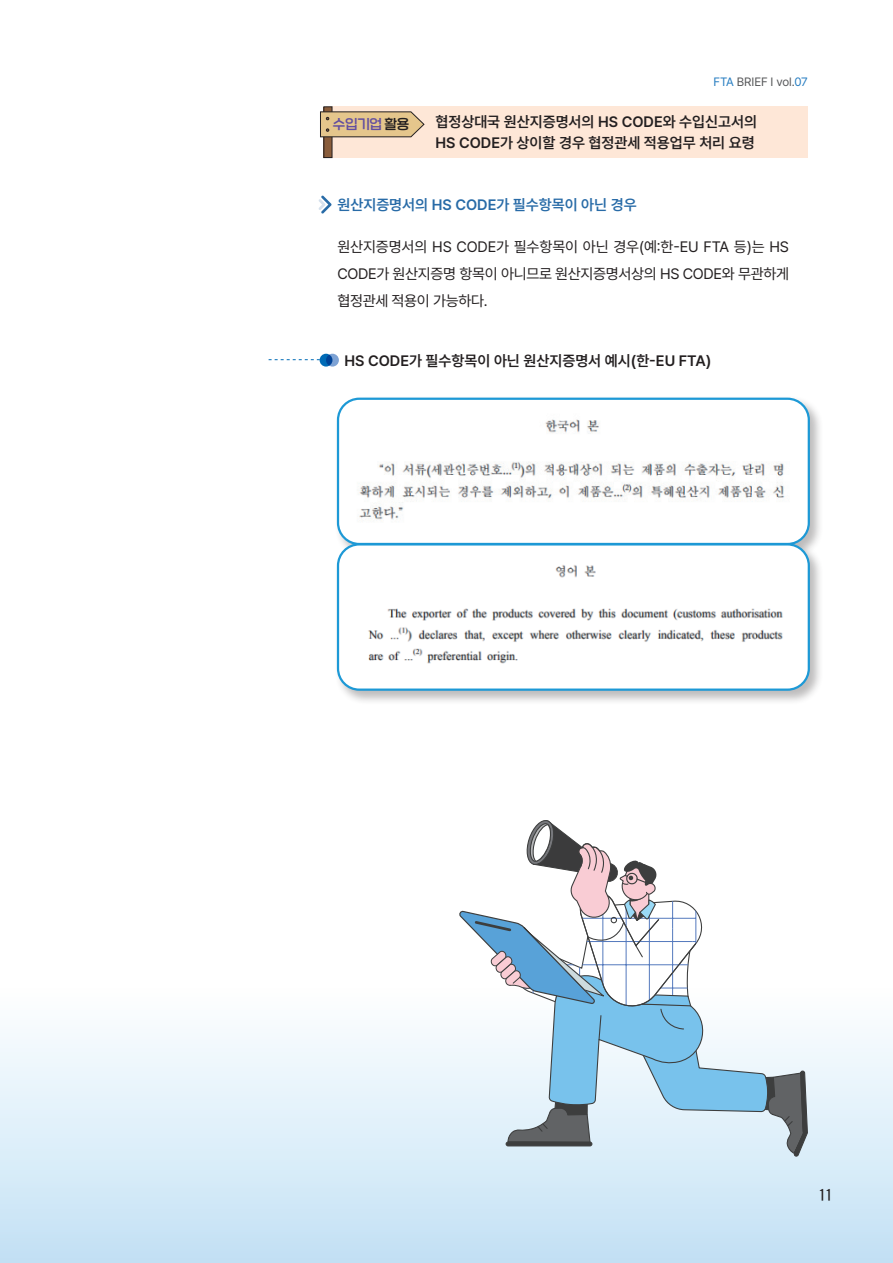
<style>
.page{position:relative;width:893px;height:1263px;background:#fff}
.page>*{position:absolute;margin:0;border:0;box-sizing:border-box;transform-origin:0 0}
.t1{font:16.5px "Se H CB";color:#231f20}
.t2{font:15px/27px "Pretendard";letter-spacing:-.02em;color:#231f20;text-align:justify}
.t3{font:600 15px/21.8px "Pretendard";color:#231f20}
.t4{font:600 15px "Pretendard";color:#286ba7}
.t5{font:13.5px "SD Nemony 2 c Basic Rg";letter-spacing:-.01em;color:#624ea0}
.t6{font:12px "Pretendard";letter-spacing:-.005em;color:#57585a}
.s1{color:#231f20}
.s2{color:#277dc1}
</style>
<div class="page">
<div style="left:0;top:929px;width:893px;height:334px;background:linear-gradient(to bottom,#fff,#c5e2f5)"></div>
<svg style="left:0;top:929px;width:1px;height:334px"></svg>
<svg style="left:318px;top:195px;width:14px;height:19px"></svg>
<div style="left:320px;top:354px;width:12px;height:13px;background:#006bb6;border-radius:50%"></div>
<svg style="left:326px;top:354px;width:13px;height:13px"></svg>
<svg style="left:269px;top:359px;width:51px;height:1px"></svg>
<div style="left:335px;top:395px;width:489px;height:164px;background:#231f20;opacity:.3"></div>
<img style="left:350px;top:400px;width:459px;height:141px">
<div style="left:337px;top:398px;width:473px;height:147px;border:2px solid #1d99d6;border-radius:21px"></div>
<div style="left:335px;top:541px;width:489px;height:164px;background:#231f20;opacity:.3"></div>
<div style="left:338px;top:544px;width:471px;height:146px;background:#fff;border-radius:21px"></div>
<img style="left:368px;top:553px;width:441px;height:129px">
<div style="left:337px;top:543px;width:473px;height:148px;border:2px solid #1d99d6;border-radius:21px"></div>
<div style="left:326px;top:106px;width:482px;height:52px;background:#fee7d7"></div>
<div style="left:324px;top:107px;width:8px;height:51px;background:#8a5d3b"></div>
<div style="left:323px;top:106px;width:9px;height:52px;border:1px solid #231f20"></div>
<svg style="left:320px;top:111px;width:105px;height:27px"></svg>
<svg style="left:457px;top:820px;width:351px;height:338px"></svg>
<p class="t5" style="left:333px;top:114px;width:78px">수입기업 <span class="s1">활용</span></p>
<p class="t6" style="left:713px;top:73px;width:96px"><span class="s2">FTA</span> BRIEF I vol.<span class="s2">07</span></p>
<p class="t3" style="left:435px;top:110px;width:323px">협정상대국 원산지증명서의 HS CODE와 수입신고서의<br>HS CODE가 상이할 경우 협정관세 적용업무 처리 요령</p>
<p class="t4" style="left:337px;top:194px;width:301px">원산지증명서의 HS CODE가 필수항목이 아닌 경우</p>
<p class="t2" style="left:337px;top:233px;width:453px">원산지증명서의 HS CODE가 필수항목이 아닌 경우(예:한-EU FTA 등)는 HS CODE가 원산지증명 항목이 아니므로 원산지증명서상의 HS CODE와 무관하게 협정관세 적용이 가능하다.</p>
<p class="t3" style="left:344px;top:349px;width:368px">HS CODE가 필수항목이 아닌 원산지증명서 예시(한-EU FTA)</p>
<p class="t1" style="left:818px;top:1186px;width:16px">11</p>
</div>
